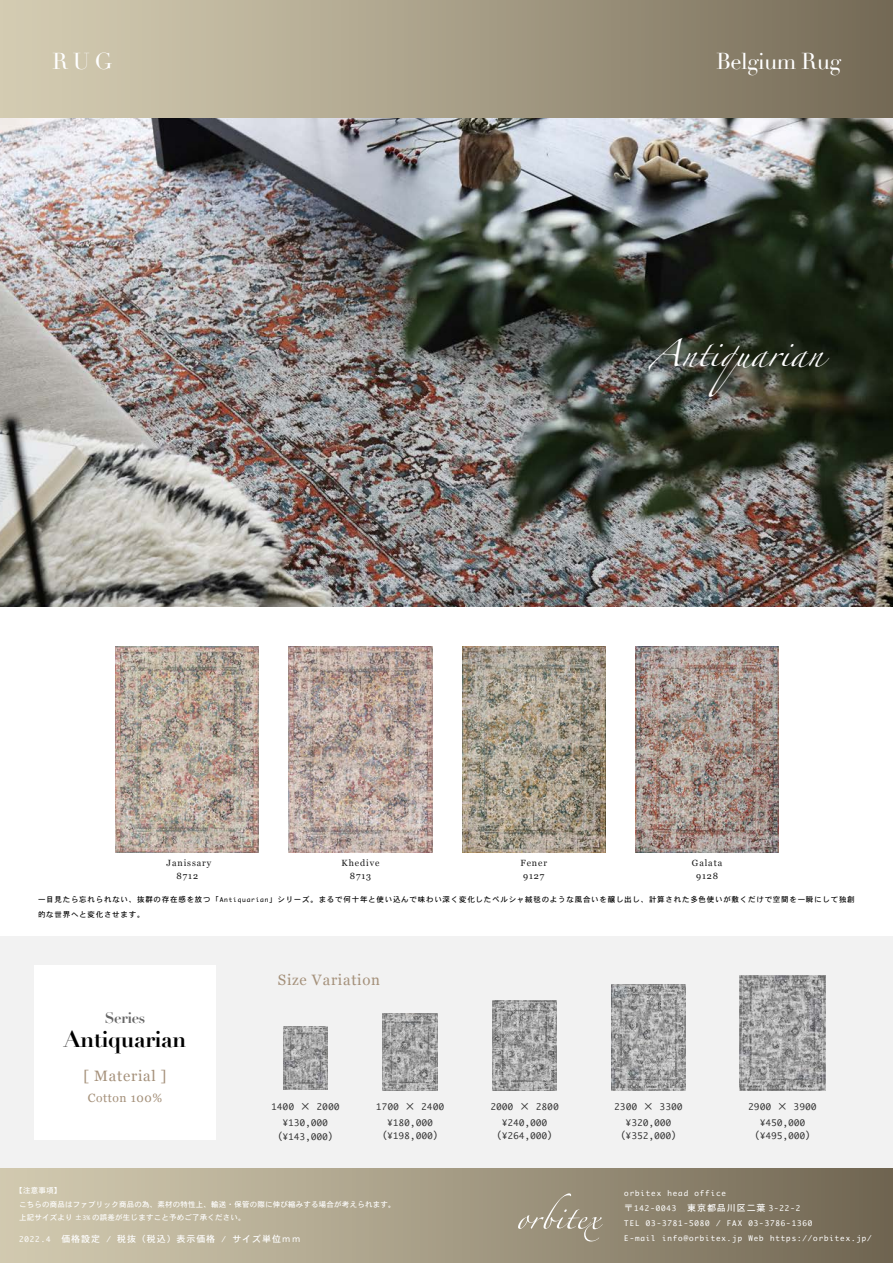
<style>
.page{position:relative;width:893px;height:1263px;background:#fff}
.page>*{position:absolute;margin:0;border:0;box-sizing:border-box;transform-origin:0 0}
.t1{font:24px "Zapfino";color:#fff}
.t2{font:22.5px "Didot";letter-spacing:-.03em;color:#fff}
.t3{font:700 22.5px "Didot";letter-spacing:-.025em;color:#000}
.t4{font:15px "Georgia";letter-spacing:.05em;color:#a5917b}
.t5{font:700 15px "Didot";letter-spacing:-.025em;color:#666}
.t6{font:12px "Georgia";letter-spacing:.05em;color:#a5917b}
.t7{font:10.5px/15.8px "Osaka Mono";letter-spacing:.04em;color:#333;text-align:center}
.t8{font:9px/15px "Osaka Mono";letter-spacing:.1em;color:#fff}
.t9{font:9px/13.5px "Georgia";letter-spacing:.1em;color:#1a1a1a;text-align:center}
.t10{font:7.5px/15px "Osaka Mono";letter-spacing:.1em;color:#000}
.t11{font:7.5px/13.5px "Osaka Mono";letter-spacing:.025em;color:#fff}
</style>
<div class="page">
<img style="left:0;top:118px;width:893px;height:488px">
<img style="left:594px;top:329px;width:287px;height:184px">
<div style="left:0;top:937px;width:893px;height:257px;background:#f2f2f2"></div>
<div style="left:35px;top:965px;width:181px;height:174px;background:#fff"></div>
<img style="left:740px;top:975px;width:85px;height:115px">
<img style="left:283px;top:1026px;width:45px;height:64px">
<img style="left:383px;top:1013px;width:54px;height:77px">
<img style="left:493px;top:1001px;width:64px;height:89px">
<img style="left:612px;top:985px;width:73px;height:105px">
<div style="left:0;top:0;width:893px;height:118px;background:linear-gradient(to right,#d9d1b7,#776c58)"></div>
<div style="left:0;top:1169px;width:893px;height:94px;background:linear-gradient(to right,#d6ceb4,#726753)"></div>
<img style="left:635px;top:647px;width:144px;height:205px">
<img style="left:462px;top:647px;width:143px;height:205px">
<img style="left:116px;top:647px;width:143px;height:205px">
<img style="left:289px;top:647px;width:143px;height:205px">
<svg style="left:518px;top:1193px;width:85px;height:48px;background:#9f9782"></svg>
<h2 class="t2" style="left:52px;top:48px;width:62px">RUG</h2>
<h2 class="t2" style="left:716px;top:48px;width:126px">Belgium Rug</h2>
<h1 class="t1" style="left:649px;top:344px;width:175px">Antiquarian</h1>
<p class="t9" style="left:167px;top:856px;width:46px">Janissary<br>8712</p>
<p class="t9" style="left:342px;top:856px;width:39px">Khedive<br>8713</p>
<p class="t9" style="left:520px;top:856px;width:28px">Fener<br>9127</p>
<p class="t9" style="left:692px;top:856px;width:32px">Galata<br>9128</p>
<p class="t10" style="left:38px;top:891px;width:818px">一目見たら忘れられない、抜群の存在感を放つ「Antiquarian」シリーズ。まるで何十年と使い込んで味わい深く変化したペルシャ絨毯のような風合いを醸し出し、計算された多色使いが敷くだけで空間を一瞬にして独創的な世界へと変化させます。</p>
<h3 class="t5" style="left:105px;top:1008px;width:42px">Series</h3>
<h2 class="t3" style="left:64px;top:1025px;width:124px">Antiquarian</h2>
<h3 class="t4" style="left:84px;top:1067px;width:85px">[ Material ]</h3>
<h3 class="t6" style="left:88px;top:1091px;width:76px">Cotton 100%</h3>
<h3 class="t4" style="left:278px;top:971px;width:104px">Size Variation</h3>
<p class="t7" style="left:271px;top:1098px;width:69px;line-height:16.4px">1400 × 2000 ¥130,000</p>
<p class="t7" style="left:272px;top:1128px;width:68px">（¥143,000）</p>
<p class="t7" style="left:376px;top:1098px;width:69px">1700 × 2400 ¥180,000</p>
<p class="t7" style="left:377px;top:1128px;width:68px">（¥198,000）</p>
<p class="t7" style="left:491px;top:1098px;width:69px">2000 × 2800 ¥240,000</p>
<p class="t7" style="left:491px;top:1128px;width:68px">（¥264,000）</p>
<p class="t7" style="left:614px;top:1098px;width:69px">2300 × 3300 ¥320,000</p>
<p class="t7" style="left:615px;top:1128px;width:68px">（¥352,000）</p>
<p class="t7" style="left:749px;top:1098px;width:69px">2900 × 3900 ¥450,000</p>
<p class="t7" style="left:749px;top:1128px;width:68px">（¥495,000）</p>
<p class="t11" style="left:19px;top:1184px;width:378px;text-indent:-4px">【注意事項】<br>こちらの商品はファブリック商品の為、素材の特性上、輸送・保管の際に伸び縮みする場合が考えられます。上記サイズより ±3% の誤差が生じますこと予めご了承ください。</p>
<p class="t8" style="left:624px;top:1186px;width:190px">orbitex head office<br>〒142-0043　東京都品川区二葉 3-22-2<br>TEL 03-3781-5080 / FAX 03-3786-1360</p>
<p class="t8" style="left:19px;top:1232px;width:283px">2022.4　価格設定 / 税抜（税込）表示価格 / サイズ単位ｍｍ</p>
<p class="t8" style="left:624px;top:1231px;width:249px">E-mail info@orbitex.jp Web https://orbitex.jp/</p>
</div>
